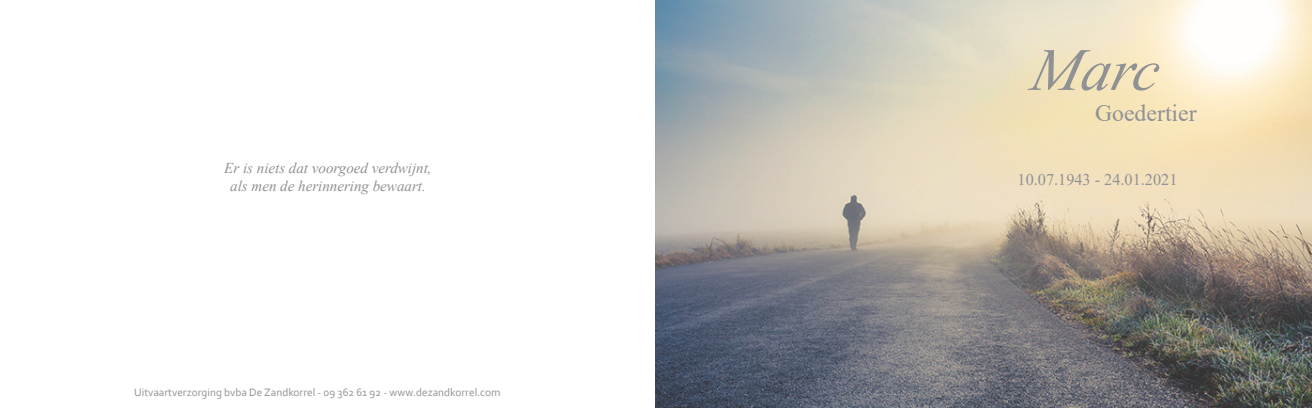
<style>
.page{position:relative;width:1312px;height:408px;background:#fff}
.page>*{position:absolute;margin:0;border:0;box-sizing:border-box;transform-origin:0 0}
.t1{font:italic 60px "Times New Roman";color:#8f9194}
.t2{font:23.75px "Times New Roman";color:#8f9194}
.t3{font:16.25px "Times New Roman";color:#8f9194}
.t4{font:italic 15px "Times New Roman";color:#8f9194}
.t5{font:11.25px "Corbel";color:#8f9194}
</style>
<div class="page">
<img style="left:655px;top:0;width:656px;height:407px">
<p class="t4" style="left:224px;top:157px;width:209px">Er is niets dat voorgoed verdwijnt,</p>
<p class="t4" style="left:230px;top:175px;width:197px">als men de herinnering bewaart.</p>
<p class="t5" style="left:134px;top:384px;width:368px">Uitvaartverzorging bvba De Zandkorrel - 09 362 61 92 - www.dezandkorrel.com</p>
<p class="t1" style="left:1029px;top:28px;width:140px">Marc</p>
<p class="t2" style="left:1094px;top:97px;width:103px">Goedertier</p>
<p class="t3" style="left:1017px;top:167px;width:161px">10.07.1943 - 24.01.2021</p>
</div>
